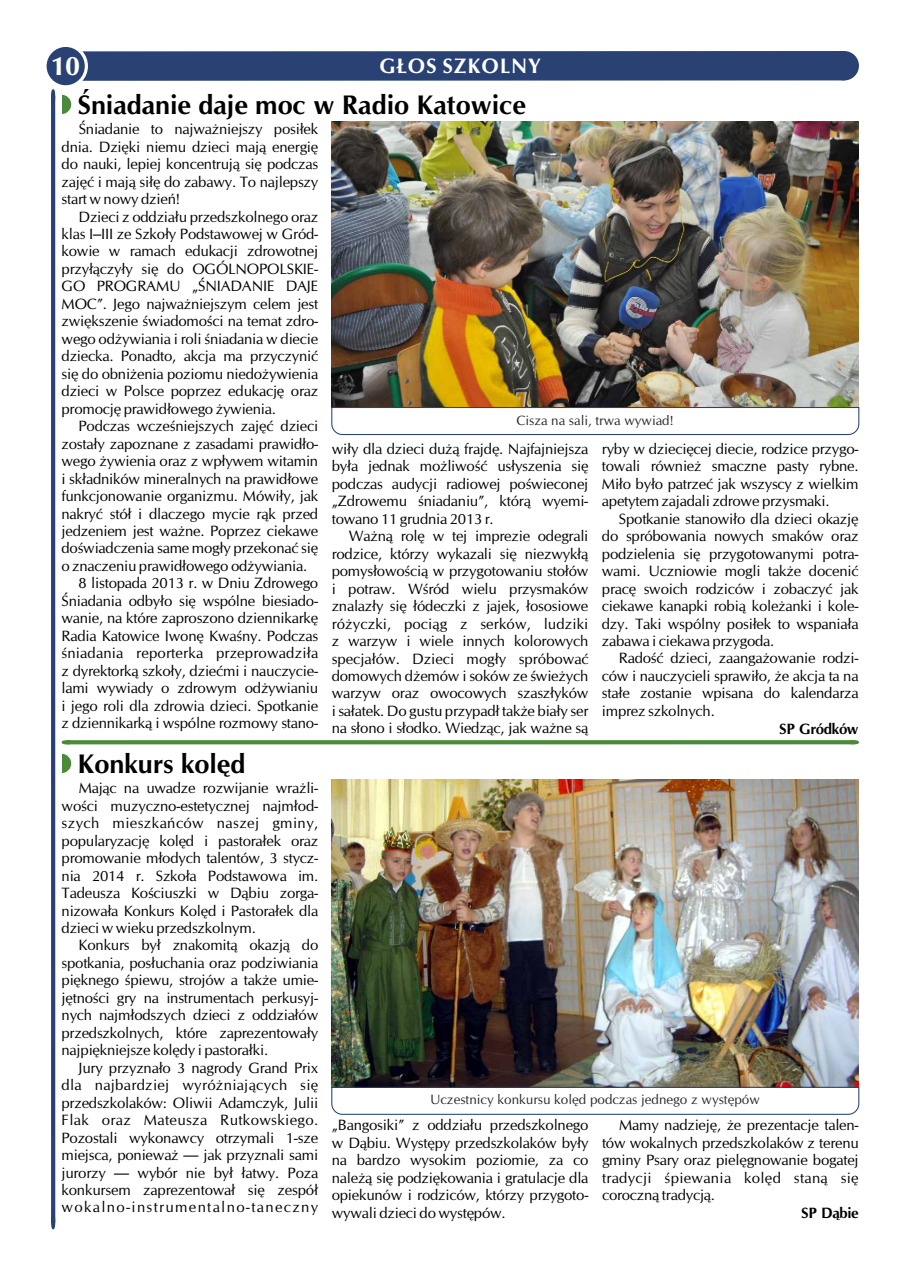
<style>
.page{position:relative;width:910px;height:1280px;background:#fff}
.page>*{position:absolute;margin:0;border:0;box-sizing:border-box;transform-origin:0 0}
.t1{font:700 27px "CG Omega";color:#000}
.t2{font:700 27px "CG Omega";color:#fff}
.t3{font:700 21px "CG Omega";letter-spacing:.04em;color:#fff}
.t4{font:15px/17.4px "CG Omega";letter-spacing:-.015em;color:#000;text-align:justify}
.t5{font:15px "CG Omega";letter-spacing:.01em;color:#000}
.t6{font:700 15px "CG Omega";letter-spacing:-.02em;color:#000}
.t7{font:13.5px "CG Omega";color:#2b2929}
.s1{font-family:"Arial"}
</style>
<div class="page">
<div style="left:52px;top:95px;width:19px;height:19px;background:#4a8a3b;border-radius:50%"></div>
<div style="left:49px;top:89px;width:13px;height:33px;background:#fff"></div>
<img style="left:332px;top:122px;width:527px;height:284px">
<svg style="left:331px;top:406px;width:529px;height:30px"></svg>
<svg style="left:62px;top:740px;width:797px;height:4px;background:#518f43"></svg>
<div style="left:52px;top:754px;width:19px;height:19px;background:#4a8a3b;border-radius:50%"></div>
<div style="left:49px;top:748px;width:13px;height:33px;background:#fff"></div>
<img style="left:332px;top:780px;width:527px;height:306px">
<svg style="left:331px;top:1086px;width:529px;height:29px"></svg>
<div style="left:78px;top:51px;width:766px;height:30px;background:#294273"></div>
<div style="left:830px;top:51px;width:29px;height:29px;background:#294273;border-radius:50%"></div>
<div style="left:43px;top:44px;width:45px;height:44px;border:6px solid #fff;border-radius:50%"></div>
<div style="left:47px;top:47px;width:38px;height:38px;background:#294273;border-radius:50%"></div>
<svg style="left:51px;top:89px;width:4px;height:1140px;background:#2b4474"></svg>
<h1 class="t2" style="left:50px;top:55px;width:31px">10</h1>
<h2 class="t3" style="left:380px;top:58px;width:163px">GŁOS SZKOLNY</h2>
<h1 class="t1" style="left:78px;top:94px;width:450px">Śniadanie daje moc w Radio Katowice</h1>
<p class="t4" style="left:62px;top:121px;width:258px;text-indent:17px">Śniadanie to najważniejszy posiłek dnia. Dzięki niemu dzieci mają energię do nauki, lepiej koncentrują się podczas zajęć i mają siłę do zabawy. To najlepszy start w nowy dzień!</p>
<p class="t4" style="left:62px;top:209px;width:258px;text-indent:17px">Dzieci z oddziału przedszkolnego oraz klas I<span class="s1">–</span>III ze Szkoły Podstawowej w Gród&shy;kowie w ramach edukacji zdrowotnej przyłączyły się do OGÓLNOPOLSKIE-GO PROGRAMU „ŚNIADANIE DAJE MOC”. Jego najważniejszym celem jest zwiększenie świadomości na temat zdro&shy;wego odżywiania i roli śniadania w diecie dziecka. Ponadto, akcja ma przyczynić się do obniżenia poziomu niedożywienia dzieci w Polsce poprzez edukację oraz promocję prawidłowego żywienia.</p>
<p class="t4" style="left:79px;top:418px;width:241px">Podczas wcześniejszych zajęć dzieci</p>
<p class="t4" style="left:62px;top:436px;width:258px">zostały zapoznane z zasadami prawidło-</p>
<p class="t4" style="left:62px;top:453px;width:258px">wego żywienia oraz z wpływem witamin</p>
<p class="t4" style="left:62px;top:471px;width:258px">i składników mineralnych na prawidłowe</p>
<p class="t4" style="left:62px;top:488px;width:258px">funkcjonowanie organizmu. Mówiły, jak</p>
<p class="t4" style="left:62px;top:506px;width:258px">nakryć stół i dlaczego mycie rąk przed</p>
<p class="t4" style="left:62px;top:523px;width:258px">jedzeniem jest ważne. Poprzez ciekawe</p>
<p class="t4" style="left:62px;top:541px;width:258px">doświadczenia same mogły przekonać się</p>
<p class="t4" style="left:62px;top:558px;width:247px">o znaczeniu prawidłowego odżywiania.</p>
<p class="t4" style="left:79px;top:576px;width:241px">8 listopada 2013 r. w Dniu Zdrowego</p>
<p class="t4" style="left:62px;top:593px;width:258px">Śniadania odbyło się wspólne biesiado-</p>
<p class="t4" style="left:62px;top:611px;width:258px">wanie, na które zaproszono dziennikarkę</p>
<p class="t4" style="left:61px;top:628px;width:258px">Radia Katowice Iwonę Kwaśny. Podczas</p>
<p class="t5" style="left:61px;top:647px;width:258px">śniadania reporterka przeprowadziła</p>
<p class="t4" style="left:61px;top:663px;width:258px">z dyrektorką szkoły, dziećmi i nauczycie-</p>
<p class="t4" style="left:61px;top:680px;width:258px">lami wywiady o zdrowym odżywianiu</p>
<p class="t4" style="left:61px;top:698px;width:258px">i jego roli dla zdrowia dzieci. Spotkanie</p>
<p class="t4" style="left:61px;top:715px;width:258px">z dziennikarką i wspólne rozmowy stano-</p>
<p class="t7" style="left:516px;top:415px;width:159px">Cisza na sali, trwa wywiad!</p>
<p class="t4" style="left:332px;top:441px;width:258px">wiły dla dzieci dużą frajdę. Najfajniejsza była jednak możliwość usłyszenia się podczas audycji radiowej poświeconej „Zdrowemu śniadaniu”, którą wyemi&shy;towano 11 grudnia 2013 r.</p>
<p class="t4" style="left:332px;top:528px;width:259px;text-indent:17px">Ważną rolę w tej imprezie odegrali rodzice, którzy wykazali się niezwykłą pomysłowością w przygotowaniu stołów i potraw. Wśród wielu przysmaków znalazły się łódeczki z jajek, łososiowe różyczki, pociąg z serków, ludziki z warzyw i wiele innych kolorowych specjałów. Dzieci mogły spróbować domowych dżemów i soków ze świeżych warzyw oraz owocowych szaszłyków i sałatek. Do gustu przypadł także biały ser na słono i słodko. Wiedząc, jak ważne są</p>
<p class="t4" style="left:602px;top:441px;width:258px">ryby w dziecięcej diecie, rodzice przygo&shy;towali również smaczne pasty rybne.<br>Miło było patrzeć jak wszyscy z wielkim apetytem zajadali zdrowe przysmaki.</p>
<p class="t4" style="left:602px;top:511px;width:258px;text-indent:17px">Spotkanie stanowiło dla dzieci okazję do spróbowania nowych smaków oraz podzielenia się przygotowanymi potra&shy;wami. Uczniowie mogli także docenić pracę swoich rodziców i zobaczyć jak ciekawe kanapki robią koleżanki i kole&shy;dzy. Taki wspólny posiłek to wspaniała zabawa i ciekawa przygoda.</p>
<p class="t4" style="left:602px;top:651px;width:258px;text-indent:17px">Radość dzieci, zaangażowanie rodzi&shy;ców i nauczycieli sprawiło, że akcja ta na stałe zostanie wpisana do kalendarza imprez szkolnych.</p>
<p class="t6" style="left:779px;top:723px;width:81px">SP Grуdkуw</p>
<h1 class="t1" style="left:78px;top:753px;width:169px">Konkurs kolęd</h1>
<p class="t4" style="left:62px;top:780px;width:258px;text-indent:17px">Mając na uwadze rozwijanie wrażli&shy;wości muzyczno-estetycznej najmłod&shy;szych mieszkańców naszej gminy, popularyzację kolęd i pastorałek oraz promowanie młodych talentów, 3 stycz&shy;nia 2014 r. Szkoła Podstawowa im.<br>Tadeusza Kościuszki w Dąbiu zorga&shy;nizowała Konkurs Kolęd i Pastorałek dla dzieci w wieku przedszkolnym.</p>
<p class="t4" style="left:62px;top:938px;width:258px;text-indent:17px">Konkurs był znakomitą okazją do spotkania, posłuchania oraz podziwiania pięknego śpiewu, strojów a także umie&shy;jętności gry na instrumentach perkusyj&shy;nych najmłodszych dzieci z oddziałów przedszkolnych, które zaprezentowały najpiękniejsze kolędy i pastorałki.</p>
<p class="t4" style="left:62px;top:1060px;width:258px;text-indent:17px">Jury przyznało 3 nagrody Grand Prix dla najbardziej wyróżniających się przedszkolaków: Oliwii Adamczyk, Julii Flak oraz Mateusza Rutkowskiego.<br>Pozostali wykonawcy otrzymali 1-sze miejsca, ponieważ <span class="s1">—</span> jak przyznali sami jurorzy <span class="s1">—</span> wybór nie był łatwy. Poza konkursem zaprezentował się zespół wokalno-instrumentalno-taneczny</p>
<p class="t7" style="left:430px;top:1094px;width:331px">Uczestnicy konkursu kolęd podczas jednego z występów</p>
<p class="t4" style="left:332px;top:1118px;width:258px">„Bangosiki” z oddziału przedszkolnego w Dąbiu. Występy przedszkolaków były na bardzo wysokim poziomie, za co należą się podziękowania i gratulacje dla opiekunów i rodziców, którzy przygoto&shy;wywali dzieci do występów.</p>
<p class="t4" style="left:602px;top:1118px;width:258px;text-indent:17px">Mamy nadzieję, że prezentacje talen&shy;tów wokalnych przedszkolaków z terenu gminy Psary oraz pielęgnowanie bogatej tradycji śpiewania kolęd staną się coroczną tradycją.</p>
<p class="t6" style="left:801px;top:1207px;width:59px">SP Dąbie</p>
</div>
